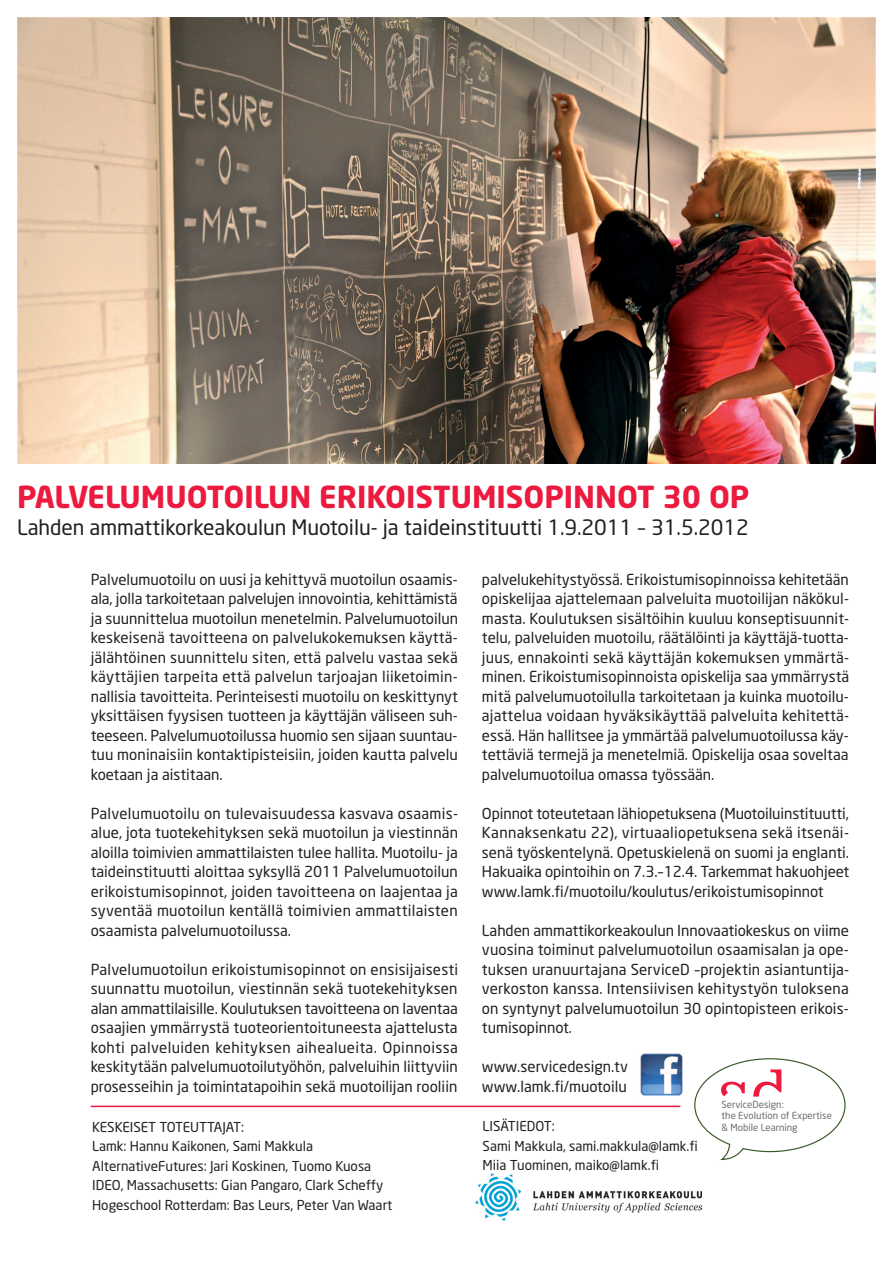
<style>
.page{position:relative;width:893px;height:1263px;background:#fff}
.page>*{position:absolute;margin:0;border:0;box-sizing:border-box;transform-origin:0 0}
.t1{font:700 30px "Neo Sans";color:#ed1a40}
.t2{font:21px "Neo Sans";letter-spacing:-.005em;color:#231f20}
.t3{font:15px/19.5px "Neo Sans";color:#231f20;text-align:justify}
.t4{font:13.5px/19.5px "Neo Sans";color:#231f20}
.t5{font:9.6px/11.6px "Neo Sans";color:#6c6d70}
</style>
<div class="page">
<img style="left:476px;top:1174px;width:225px;height:46px">
<img style="left:17px;top:17px;width:859px;height:447px">
<svg style="left:694px;top:1058px;width:152px;height:102px"></svg>
<hr style="left:91px;top:1106px;width:589px;height:1px;background:#ed1a40">
<img style="left:640px;top:1053px;width:43px;height:43px">
<h1 class="t1" style="left:17px;top:478px;width:734px">PALVELUMUOTOILUN ERIKOISTUMISOPINNOT 30 OP</h1>
<h2 class="t2" style="left:17px;top:514px;width:733px">Lahden ammattikorkeakoulun Muotoilu- ja taideinstituutti 1.9.2011 – 31.5.2012</h2>
<p class="t3" style="left:91px;top:569px;width:369px">Palvelumuotoilu on uusi ja kehittyvä muotoilun osaamis&shy;ala, jolla tarkoitetaan palvelujen innovointia, kehittämistä ja suunnittelua muotoilun menetelmin. Palvelumuotoilun keskeisenä tavoitteena on palvelukokemuksen käyttä&shy;jälähtöinen suunnittelu siten, että palvelu vastaa sekä käyttäjien tarpeita että palvelun tarjoajan liiketoimin&shy;nallisia tavoitteita. Perinteisesti muotoilu on keskittynyt yksittäisen fyysisen tuotteen ja käyttäjän väliseen suh&shy;teeseen. Palvelumuotoilussa huomio sen sijaan suuntau&shy;tuu moninaisiin kontaktipisteisiin, joiden kautta palvelu koetaan ja aistitaan.</p>
<p class="t3" style="left:91px;top:803px;width:369px">Palvelumuotoilu on tulevaisuudessa kasvava osaamis&shy;alue, jota tuotekehityksen sekä muotoilun ja viestinnän aloilla toimivien ammattilaisten tulee hallita. Muotoilu- ja taideinstituutti aloittaa syksyllä 2011 Palvelumuotoilun erikoistumisopinnot, joiden tavoitteena on laajentaa ja syventää muotoilun kentällä toimivien ammattilaisten osaamista palvelumuotoilussa.</p>
<p class="t3" style="left:91px;top:959px;width:369px">Palvelumuotoilun erikoistumisopinnot on ensisijaisesti suunnattu muotoilun, viestinnän sekä tuotekehityksen alan ammattilaisille. Koulutuksen tavoitteena on laventaa osaajien ymmärrystä tuoteorientoituneesta ajattelusta kohti palveluiden kehityksen aihealueita. Opinnoissa keskitytään palvelumuotoilutyöhön, palveluihin liittyviin prosesseihin ja toimintatapoihin sekä muotoilijan rooliin</p>
<p class="t4" style="left:92px;top:1117px;width:302px">KESKEISET TOTEUTTAJAT:<br>Lamk: Hannu Kaikonen, Sami Makkula AlternativeFutures: Jari Koskinen, Tuomo Kuosa IDEO, Massachusetts: Gian Pangaro, Clark Scheffy Hogeschool Rotterdam: Bas Leurs, Peter Van Waart</p>
<p class="t3" style="left:482px;top:569px;width:369px">palvelukehitystyössä. Erikoistumisopinnoissa kehitetään opiskelijaa ajattelemaan palveluita muotoilijan näkökul&shy;masta. Koulutuksen sisältöihin kuuluu konseptisuunnit&shy;telu, palveluiden muotoilu, räätälöinti ja käyttäjä-tuotta&shy;juus, ennakointi sekä käyttäjän kokemuksen ymmärtä&shy;minen. Erikoistumisopinnoista opiskelija saa ymmärrystä mitä palvelumuotoilulla tarkoitetaan ja kuinka muotoilu&shy;ajattelua voidaan hyväksikäyttää palveluita kehitettä&shy;essä. Hän hallitsee ja ymmärtää palvelumuotoilussa käy&shy;tettäviä termejä ja menetelmiä. Opiskelija osaa soveltaa palvelumuotoilua omassa työssään.</p>
<p class="t3" style="left:482px;top:803px;width:369px">Opinnot toteutetaan lähiopetuksena (Muotoiluinstituutti, Kannaksenkatu 22), virtuaaliopetuksena sekä itsenäi&shy;senä työskentelynä. Opetuskielenä on suomi ja englanti.<br>Hakuaika opintoihin on 7.3.–12.4. Tarkemmat hakuohjeet www.lamk.fi/muotoilu/koulutus/erikoistumisopinnot</p>
<p class="t3" style="left:482px;top:920px;width:369px">Lahden ammattikorkeakoulun Innovaatiokeskus on viime vuosina toiminut palvelumuotoilun osaamisalan ja ope&shy;tuksen uranuurtajana ServiceD –projektin asiantuntija&shy;verkoston kanssa. Intensiivisen kehitystyön tuloksena on syntynyt palvelumuotoilun 30 opintopisteen erikois&shy;tumisopinnot.</p>
<p class="t3" style="left:482px;top:1057px;width:148px">www.servicedesign.tv www.lamk.fi/muotoilu</p>
<p class="t5" style="left:722px;top:1098px;width:112px">ServiceDesign:<br>the Evolution of Expertise</p>
<p class="t4" style="left:483px;top:1116px;width:74px">LISÄTIEDOT:</p>
<p class="t5" style="left:722px;top:1121px;width:78px">&amp; Mobile Learning</p>
<p class="t4" style="left:483px;top:1136px;width:217px">Sami Makkula, sami.makkula@lamk.fi<br>Miia Tuominen, maiko@lamk.fi</p>
</div>
